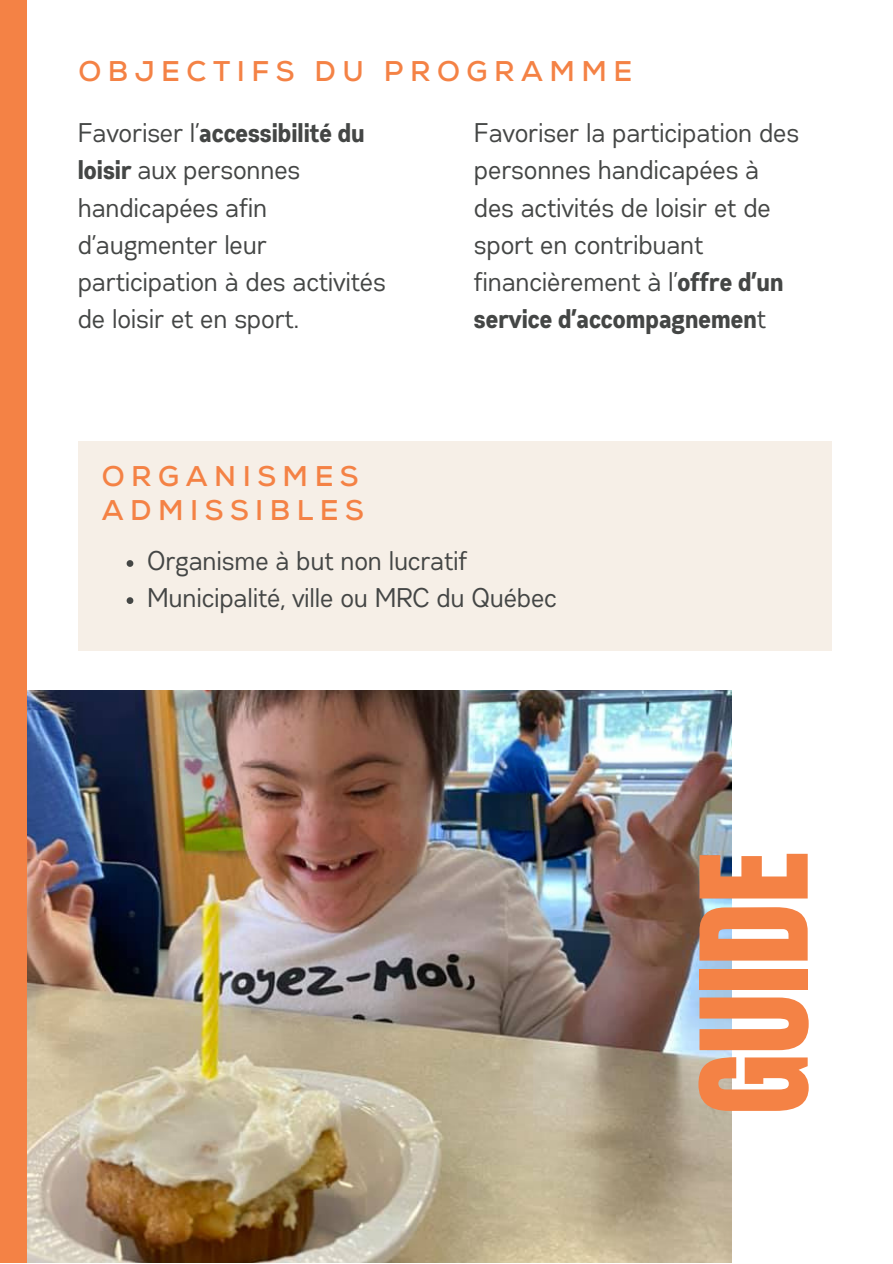
<style>
.page{position:relative;width:893px;height:1264px;background:#fff}
.page>*{position:absolute;margin:0;border:0;box-sizing:border-box;transform-origin:0 0}
.t1{font:125.85px "Anton";color:#f48245}
.t2{font:700 28.5px/33.8px "Nexa";letter-spacing:.225em;color:#f48245}
.t3{font:27px/37px "Gabriel Sans Cond";color:#444645}
.s1{font-weight:700}
</style>
<div class="page">
<img style="left:26px;top:690px;width:705px;height:572px">
<div style="left:0;top:0;width:26px;height:1262px;background:#f48245"></div>
<div style="left:78px;top:441px;width:753px;height:210px;background:#f6efe7"></div>
<svg style="left:127px;top:560px;width:6px;height:7px"></svg>
<svg style="left:127px;top:597px;width:6px;height:7px"></svg>
<p class="t2" style="left:78px;top:56px;width:555px">OBJECTIFS DU PROGRAMME</p>
<p class="t3" style="left:78px;top:116px;width:309px">Favoriser l’<span class="s1">accessibilité du loisir</span> aux personnes handicapées afin d’augmenter leur participation à des activités de loisir et en sport.</p>
<p class="t3" style="left:474px;top:116px;width:326px">Favoriser la participation des personnes handicapées à des activités de loisir et de sport en contribuant financièrement à l’<span class="s1">offre d’un service d’accompagnemen</span>t</p>
<p class="t2" style="left:102px;top:460px;width:264px">ORGANISMES<br>ADMISSIBLES</p>
<p class="t3" style="left:148px;top:544px;width:411px">Organisme à but non lucratif<br>Municipalité, ville ou MRC du Québec</p>
<h1 class="t1" style="left:664px;top:1114px;width:265px;rotate:-90deg">GUIDE</h1>
</div>
